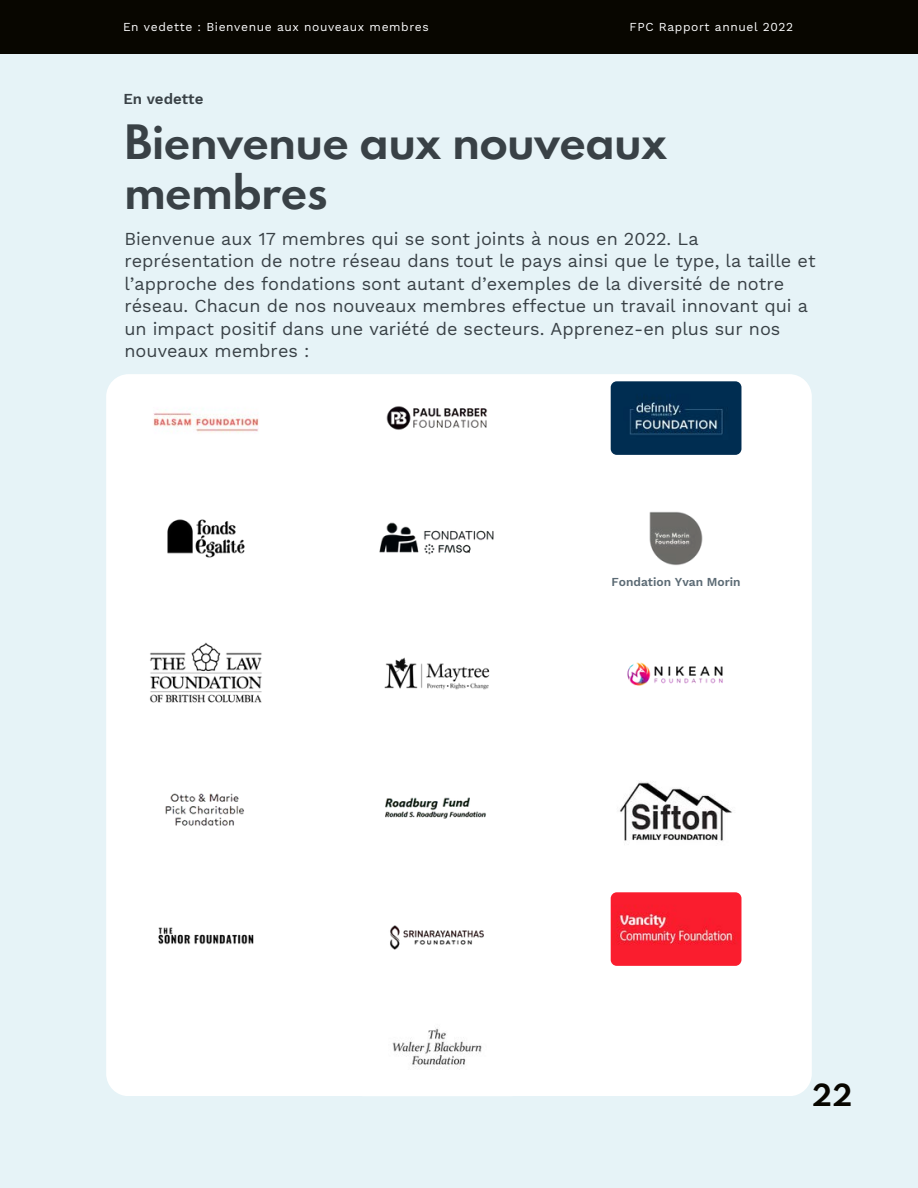
<style>
.page{position:relative;width:918px;height:1188px;background:#e6f3f7}
.page>*{position:absolute;margin:0;border:0;box-sizing:border-box;transform-origin:0 0}
.t1{font:700 42px/49.5px "Spartan MB";color:#394146}
.t2{font:700 27px "Spartan MB";color:#080600}
.t3{font:18px/22.5px "Work Sans";color:#394146}
.t4{font:600 15px "Work Sans";color:#394146}
.t5{font:12px "Work Sans";letter-spacing:.05em;color:#fff}
.t6{font:600 12px "Work Sans";color:#5b6a74}
</style>
<div class="page">
<div style="left:0;top:0;width:918px;height:54px;background:#080600"></div>
<div style="left:106px;top:374px;width:706px;height:722px;background:#fff;border-radius:22px"></div>
<img style="left:141px;top:381px;width:130px;height:74px;border-radius:6px">
<img style="left:372px;top:381px;width:131px;height:74px;border-radius:6px">
<img style="left:611px;top:381px;width:130px;height:74px;border-radius:6px">
<img style="left:372px;top:502px;width:131px;height:73px;border-radius:6px">
<img style="left:611px;top:502px;width:130px;height:73px;border-radius:6px">
<img style="left:611px;top:637px;width:130px;height:73px;border-radius:6px">
<img style="left:141px;top:772px;width:130px;height:73px;border-radius:6px">
<img style="left:372px;top:772px;width:131px;height:73px;border-radius:6px">
<img style="left:611px;top:772px;width:130px;height:73px;border-radius:6px">
<img style="left:141px;top:901px;width:130px;height:73px;border-radius:6px">
<img style="left:372px;top:901px;width:131px;height:73px;border-radius:6px">
<img style="left:141px;top:637px;width:130px;height:73px;border-radius:6px">
<img style="left:372px;top:637px;width:131px;height:73px;border-radius:6px">
<img style="left:611px;top:892px;width:130px;height:74px;border-radius:6px">
<img style="left:355px;top:1004px;width:164px;height:92px;border-radius:8px">
<img style="left:141px;top:502px;width:130px;height:73px;border-radius:6px">
<p class="t5" style="left:123px;top:20px;width:307px">En vedette : Bienvenue aux nouveaux membres</p>
<p class="t5" style="left:630px;top:20px;width:165px">FPC Rapport annuel 2022</p>
<p class="t4" style="left:123px;top:90px;width:82px">En vedette</p>
<p class="t1" style="left:124px;top:117px;width:544px">Bienvenue aux nouveaux membres</p>
<p class="t3" style="left:124px;top:227px;width:693px">Bienvenue aux 17 membres qui se sont joints à nous en 2022. La représentation de notre réseau dans tout le pays ainsi que le type, la taille et l’approche des fondations sont autant d’exemples de la diversité de notre réseau. Chacun de nos nouveaux membres effectue un travail innovant qui a un impact positif dans une variété de secteurs. Apprenez-en plus sur nos nouveaux membres :</p>
<p class="t6" style="left:612px;top:575px;width:131px">Fondation Yvan Morin</p>
<p class="t2" style="left:812px;top:1075px;width:42px">22</p>
</div>
